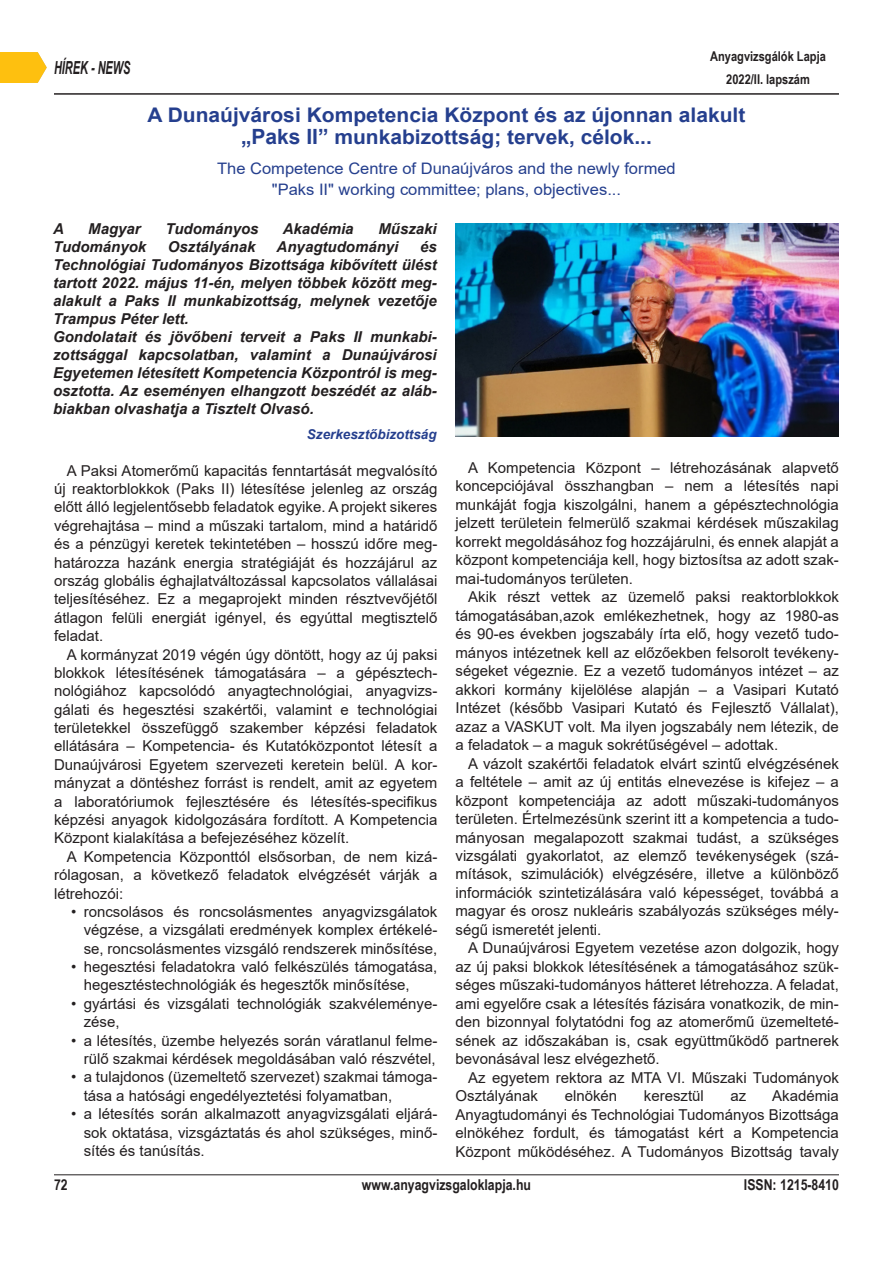
<style>
.page{position:relative;width:893px;height:1263px;background:#fff}
.page>*{position:absolute;margin:0;border:0;box-sizing:border-box;transform-origin:0 0}
.AVI_UJ_cikkcím_MAGYA{font:700 20.1px/22.5px "Arial";color:#253f8e;text-align:center;scale:1.04 1}
.t1{font:italic 700 18px "Arial Narrow";color:#231f20;scale:.74 1}
.AVI_UJ_CIKKCIM_ANGOL{font:15.9px/21px "Arial";color:#253f8e;text-align:center;scale:1.04 1}
.AVI_UJ_normal_magyar{font:15px/18.5px "Arial";color:#231f20;text-align:justify}
.AVI_Portré_kérdés{font:italic 700 15px/18px "Arial";color:#231f20;text-align:justify}
.t2{font:700 15px "Arial Narrow";color:#231f20}
.t3{font:700 13.5px/22.5px "Arial Narrow";color:#231f20;text-align:center}
.AVI_Portré_kérdés-2{font:italic 700 13.5px "Arial";color:#253f8e}
.s1{font-size:21px}
</style>
<div class="page">
<hr style="left:54px;top:1174px;width:785px;height:1px;background:#231f20">
<hr style="left:54px;top:94px;width:785px;height:1px;background:#231f20">
<svg style="left:29px;top:52px;width:18px;height:31px"></svg>
<div style="left:0;top:52px;width:29px;height:31px;background:#fec00f"></div>
<img style="left:455px;top:224px;width:384px;height:212px">
<p class="t1" style="left:54px;top:54px;width:105px">HÍREK - NEWS</p>
<p class="t3" style="left:710px;top:45px;width:117px">Anyagvizsgálók Lapja<br>2022/II. lapszám</p>
<p class="AVI_UJ_cikkcím_MAGYA" style="left:148px;top:104px;width:576px">A Dunaújvárosi Kompetencia Központ és az újonnan alakult <span class="s1">„Paks II”</span> munkabizottság; tervek, célok...</p>
<p class="AVI_UJ_CIKKCIM_ANGOL" style="left:217px;top:157px;width:442px">The Competence Centre of Dunaújváros and the newly formed "Paks II" working committee; plans, objectives...</p>
<p class="AVI_Portré_kérdés" style="left:53px;top:220px;width:12px">A</p>
<p class="AVI_Portré_kérdés" style="left:88px;top:220px;width:54px">Magyar</p>
<p class="AVI_Portré_kérdés" style="left:165px;top:220px;width:95px">Tudományos</p>
<p class="AVI_Portré_kérdés" style="left:283px;top:220px;width:72px">Akadémia</p>
<p class="AVI_Portré_kérdés" style="left:378px;top:220px;width:60px">Műszaki</p>
<p class="AVI_Portré_kérdés" style="left:53px;top:238px;width:95px">Tudományok</p>
<p class="AVI_Portré_kérdés" style="left:168px;top:238px;width:89px">Osztályának</p>
<p class="AVI_Portré_kérdés" style="left:277px;top:238px;width:123px">Anyagtudományi</p>
<p class="AVI_Portré_kérdés" style="left:53px;top:238px;width:385px;text-indent:367px">és Technológiai Tudományos Bizottsága kibővített ülést tartott 2022. május 11-én, melyen többek között meg&shy;alakult a Paks II munkabizottság, melynek vezetője Trampus Péter lett.</p>
<p class="AVI_Portré_kérdés" style="left:53px;top:328px;width:385px">Gondolatait és jövőbeni terveit a Paks II munkabi&shy;zottsággal kapcsolatban, valamint a Dunaújvárosi Egyetemen létesített Kompetencia Központról is meg&shy;osztotta. Az eseményen elhangzott beszédét az aláb&shy;biakban olvashatja a Tisztelt Olvasó.</p>
<p class="AVI_Portré_kérdés-2" style="left:307px;top:425px;width:131px">Szerkesztőbizottság</p>
<p class="AVI_UJ_normal_magyar" style="left:54px;top:461px;width:385px;text-indent:13px">A Paksi Atomerőmű kapacitás fenntartását megvalósító új reaktorblokkok (Paks II) létesítése jelenleg az ország előtt álló legjelentősebb feladatok egyike. A projekt sikeres végrehajtása – mind a műszaki tartalom, mind a határidő és a pénzügyi keretek tekintetében – hosszú időre meg&shy;határozza hazánk energia stratégiáját és hozzájárul az ország globális éghajlatváltozással kapcsolatos vállalásai teljesítéséhez. Ez a megaprojekt minden résztvevőjétől átlagon felüli energiát igényel, és egyúttal megtisztelő feladat.</p>
<p class="AVI_UJ_normal_magyar" style="left:54px;top:645px;width:385px;text-indent:13px">A kormányzat 2019 végén úgy döntött, hogy az új paksi blokkok létesítésének támogatására – a gépésztech&shy;nológiához kapcsolódó anyagtechnológiai, anyagvizs&shy;gálati és hegesztési szakértői, valamint e technológiai területekkel összefüggő szakember képzési feladatok ellátására – Kompetencia- és Kutatóközpontot létesít a Dunaújvárosi Egyetem szervezeti keretein belül. A kor&shy;mányzat a döntéshez forrást is rendelt, amit az egyetem a laboratóriumok fejlesztésére és létesítés-specifikus képzési anyagok kidolgozására fordított. A Kompetencia Központ kialakítása a befejezéséhez közelít.</p>
<p class="AVI_UJ_normal_magyar" style="left:54px;top:847px;width:385px;text-indent:13px">A Kompetencia Központtól elsősorban, de nem kizá&shy;rólagosan, a következő feladatok elvégzését várják a létrehozói:</p>
<p class="AVI_UJ_normal_magyar" style="left:84px;top:902px;width:355px;text-indent:-13px">• roncsolásos és roncsolásmentes anyagvizsgálatok végzése, a vizsgálati eredmények komplex értékelé&shy;se, roncsolásmentes vizsgáló rendszerek minősítése,</p>
<p class="AVI_UJ_normal_magyar" style="left:84px;top:957px;width:355px;text-indent:-13px">• hegesztési feladatokra való felkészülés támogatása, hegesztéstechnológiák és hegesztők minősítése,</p>
<p class="AVI_UJ_normal_magyar" style="left:84px;top:994px;width:355px;text-indent:-13px">• gyártási és vizsgálati technológiák szakvéleménye&shy;zése,</p>
<p class="AVI_UJ_normal_magyar" style="left:71px;top:1031px;width:368px;text-align:right">• a létesítés, üzembe helyezés során váratlanul felme&shy;rülő szakmai kérdések megoldásában való részvétel,</p>
<p class="AVI_UJ_normal_magyar" style="left:84px;top:1068px;width:355px;text-indent:-13px">• a tulajdonos (üzemeltető szervezet) szakmai támoga&shy;tása a hatósági engedélyeztetési folyamatban,</p>
<p class="AVI_UJ_normal_magyar" style="left:84px;top:1104px;width:355px;text-indent:-13px">• a létesítés során alkalmazott anyagvizsgálati eljárá&shy;sok oktatása, vizsgáztatás és ahol szükséges, minő&shy;sítés és tanúsítás.</p>
<p class="AVI_UJ_normal_magyar" style="left:455px;top:458px;width:385px;text-indent:13px">A Kompetencia Központ – létrehozásának alapvető koncepciójával összhangban – nem a létesítés napi munkáját fogja kiszolgálni, hanem a gépésztechnológia jelzett területein felmerülő szakmai kérdések műszakilag korrekt megoldásához fog hozzájárulni, és ennek alapját a központ kompetenciája kell, hogy biztosítsa az adott szak&shy;mai-tudományos területen.</p>
<p class="AVI_UJ_normal_magyar" style="left:455px;top:588px;width:385px;text-indent:13px">Akik részt vettek az üzemelő paksi reaktorblokkok támogatásában,azok emlékezhetnek, hogy az 1980-as és 90-es években jogszabály írta elő, hogy vezető tudo&shy;mányos intézetnek kell az előzőekben felsorolt tevékeny&shy;ségeket végeznie. Ez a vezető tudományos intézet – az akkori kormány kijelölése alapján – a Vasipari Kutató Intézet (később Vasipari Kutató és Fejlesztő Vállalat), azaz a VASKUT volt. Ma ilyen jogszabály nem létezik, de a feladatok – a maguk sokrétűségével – adottak.</p>
<p class="AVI_UJ_normal_magyar" style="left:455px;top:754px;width:385px;text-indent:13px">A vázolt szakértői feladatok elvárt szintű elvégzésének a feltétele – amit az új entitás elnevezése is kifejez – a központ kompetenciája az adott műszaki-tudományos területen. Értelmezésünk szerint itt a kompetencia a tudo&shy;mányosan megalapozott szakmai tudást, a szükséges vizsgálati gyakorlatot, az elemző tevékenységek (szá&shy;mítások, szimulációk) elvégzésére, illetve a különböző információk szintetizálására való képességet, továbbá a magyar és orosz nukleáris szabályozás szükséges mély&shy;ségű ismeretét jelenti.</p>
<p class="AVI_UJ_normal_magyar" style="left:455px;top:939px;width:385px;text-indent:13px">A Dunaújvárosi Egyetem vezetése azon dolgozik, hogy az új paksi blokkok létesítésének a támogatásához szük&shy;séges műszaki-tudományos hátteret létrehozza. A feladat, ami egyelőre csak a létesítés fázisára vonatkozik, de min&shy;den bizonnyal folytatódni fog az atomerőmű üzemelteté&shy;sének az időszakában is, csak együttműködő partnerek bevonásával lesz elvégezhető.</p>
<p class="AVI_UJ_normal_magyar" style="left:455px;top:1068px;width:385px;text-indent:13px">Az egyetem rektora az MTA VI. Műszaki Tudományok<br>Osztályának</p>
<p class="AVI_UJ_normal_magyar" style="left:455px;top:1087px;width:385px;text-indent:317px">Akadémia Anyagtudományi és Technológiai Tudományos Bizottsága elnökéhez fordult, és támogatást kért a Kompetencia Központ működéséhez. A Tudományos Bizottság tavaly</p>
<p class="AVI_UJ_normal_magyar" style="left:565px;top:1087px;width:54px">elnökén</p>
<p class="AVI_UJ_normal_magyar" style="left:644px;top:1087px;width:62px">keresztül</p>
<p class="AVI_UJ_normal_magyar" style="left:731px;top:1087px;width:17px">az</p>
<p class="t2" style="left:54px;top:1174px;width:15px">72</p>
<p class="t2" style="left:362px;top:1174px;width:171px">www.anyagvizsgaloklapja.hu</p>
<p class="t2" style="left:744px;top:1174px;width:97px">ISSN: 1215-8410</p>
</div>
